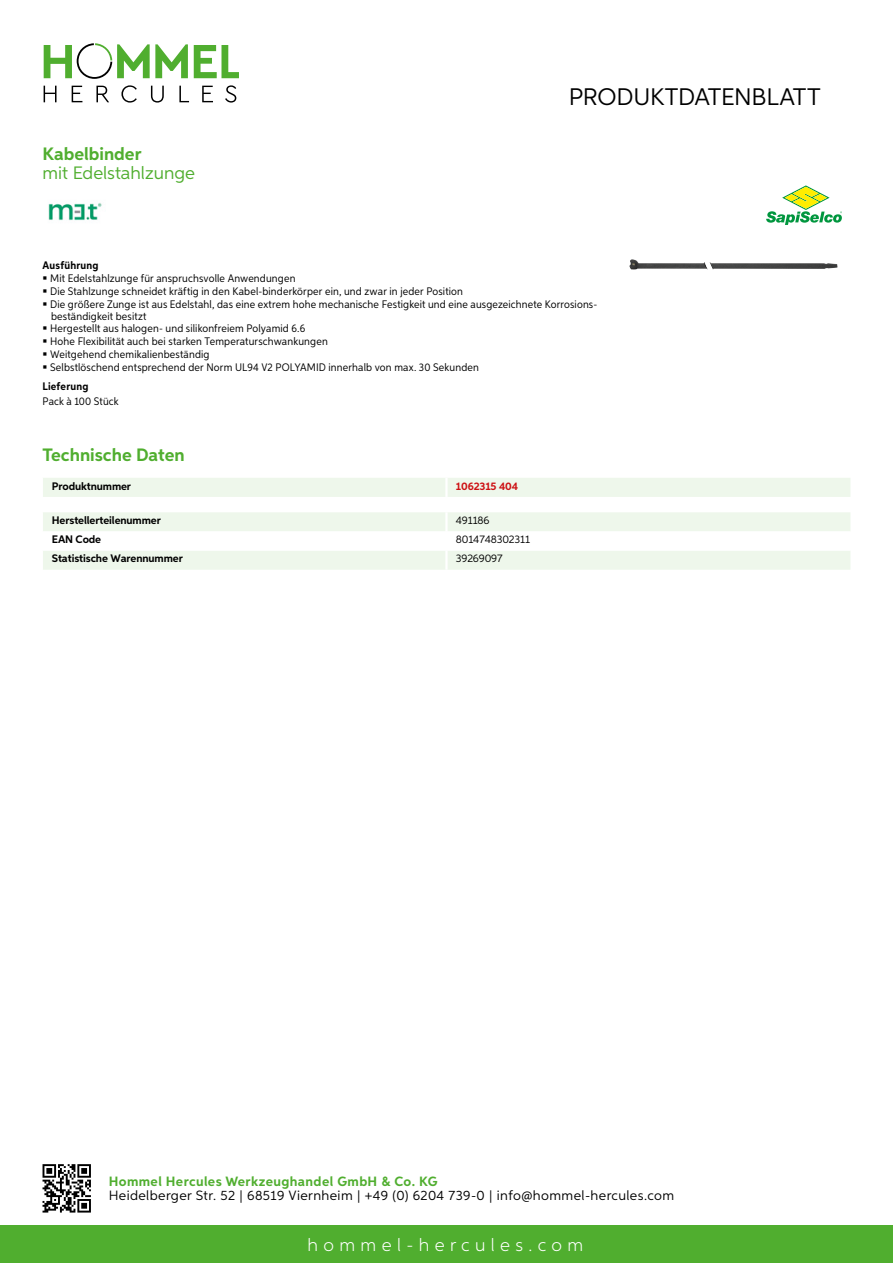
<style>
.page{position:relative;width:893px;height:1263px;background:#fff}
.page>*{position:absolute;margin:0;border:0;box-sizing:border-box;transform-origin:0 0}
.t1{font:24px "Aspira";letter-spacing:-.01em;color:#000}
.t2{font:700 18px "Aspira";color:#50ae2f}
.t3{font:300 18px "Aspira";letter-spacing:.3em;color:#fff}
.t4{font:18px "Aspira";color:#50ae2f}
.t5{font:13.5px "Aspira";letter-spacing:.03em;color:#000}
.t6{font:700 13.5px "Aspira";letter-spacing:.03em;color:#50ae2f}
.t7{font:10.95px/12.6px "Aspira Nar";letter-spacing:.015em;color:#000}
.t8{font:700 10.95px "Aspira";letter-spacing:-.01em;color:#000}
.t9{font:10.95px "Aspira";letter-spacing:-.01em;color:#000}
.t10{font:700 10.95px "Aspira Nar";letter-spacing:.02em;color:#000}
.t11{font:700 10.95px "Aspira";letter-spacing:-.01em;color:#cd1013}
</style>
<div class="page">
<div style="left:0;top:1226px;width:893px;height:37px;background:#50ae2f"></div>
<svg style="left:43px;top:1164px;width:48px;height:48px"></svg>
<svg style="left:194px;top:45px;width:45px;height:33px"></svg>
<svg style="left:44px;top:43px;width:144px;height:36px"></svg>
<svg style="left:44px;top:86px;width:13px;height:16px"></svg>
<svg style="left:72px;top:86px;width:10px;height:16px"></svg>
<svg style="left:96px;top:86px;width:13px;height:16px"></svg>
<svg style="left:121px;top:85px;width:16px;height:18px"></svg>
<svg style="left:151px;top:86px;width:13px;height:17px"></svg>
<svg style="left:179px;top:86px;width:10px;height:16px"></svg>
<svg style="left:202px;top:86px;width:11px;height:16px"></svg>
<svg style="left:225px;top:85px;width:11px;height:18px"></svg>
<div style="left:43px;top:478px;width:807px;height:19px;background:#eef7eb"></div>
<hr style="left:445px;top:478px;width:3px;height:19px;background:#fff">
<svg style="left:43px;top:512px;width:807px;height:58px"></svg>
<hr style="left:445px;top:551px;width:3px;height:19px;background:#fff">
<img style="left:48px;top:203px;width:54px;height:18px">
<img style="left:629px;top:259px;width:209px;height:11px">
<svg style="left:766px;top:185px;width:76px;height:40px"></svg>
<h2 class="t2" style="left:43px;top:142px;width:100px">Kabelbinder</h2>
<h2 class="t4" style="left:43px;top:162px;width:154px">mit Edelstahlzunge</h2>
<h1 class="t1" style="left:569px;top:82px;width:253px">Produktdatenblatt</h1>
<p class="t10" style="left:43px;top:259px;width:58px">Ausführung</p>
<p class="t7" style="left:50px;top:272px;width:548px">Mit Edelstahlzunge für anspruchsvolle Anwendungen<br>Die Stahlzunge schneidet kräftig in den Kabel-binderkörper ein, und zwar in jeder Position<br>Die größere Zunge ist aus Edelstahl, das eine extrem hohe mechanische Festigkeit und eine ausgezeichnete Korrosions&shy;beständigkeit besitzt<br>Hergestellt aus halogen- und silikonfreiem Polyamid 6.6<br>Hohe Flexibilität auch bei starken Temperaturschwankungen<br>Weitgehend chemikalienbeständig<br>Selbstlöschend entsprechend der Norm UL94 V2 POLYAMID innerhalb von max. 30 Sekunden</p>
<p class="t10" style="left:43px;top:379px;width:47px">Lieferung</p>
<p class="t7" style="left:43px;top:395px;width:78px">Pack à 100 Stück</p>
<h2 class="t2" style="left:43px;top:444px;width:144px">Technische Daten</h2>
<p class="t8" style="left:52px;top:479px;width:81px">Produktnummer</p>
<p class="t11" style="left:456px;top:479px;width:64px">1062315 404</p>
<p class="t8" style="left:52px;top:514px;width:111px">Herstellerteilenummer</p>
<p class="t9" style="left:456px;top:514px;width:35px">491186</p>
<p class="t8" style="left:52px;top:533px;width:51px">EAN Code</p>
<p class="t9" style="left:456px;top:533px;width:76px">8014748302311</p>
<p class="t8" style="left:52px;top:552px;width:132px">Statistische Warennummer</p>
<p class="t9" style="left:456px;top:552px;width:48px">39269097</p>
<p class="t6" style="left:109px;top:1172px;width:330px">Hommel Hercules Werkzeughandel GmbH &amp; Co. KG</p>
<p class="t5" style="left:109px;top:1187px;width:567px">Heidelberger Str. 52 | 68519 Viernheim | +49 (0) 6204 739-0 | info@hommel-hercules.com</p>
<h2 class="t3" style="left:307px;top:1234px;width:277px">hommel-hercules.com</h2>
</div>
